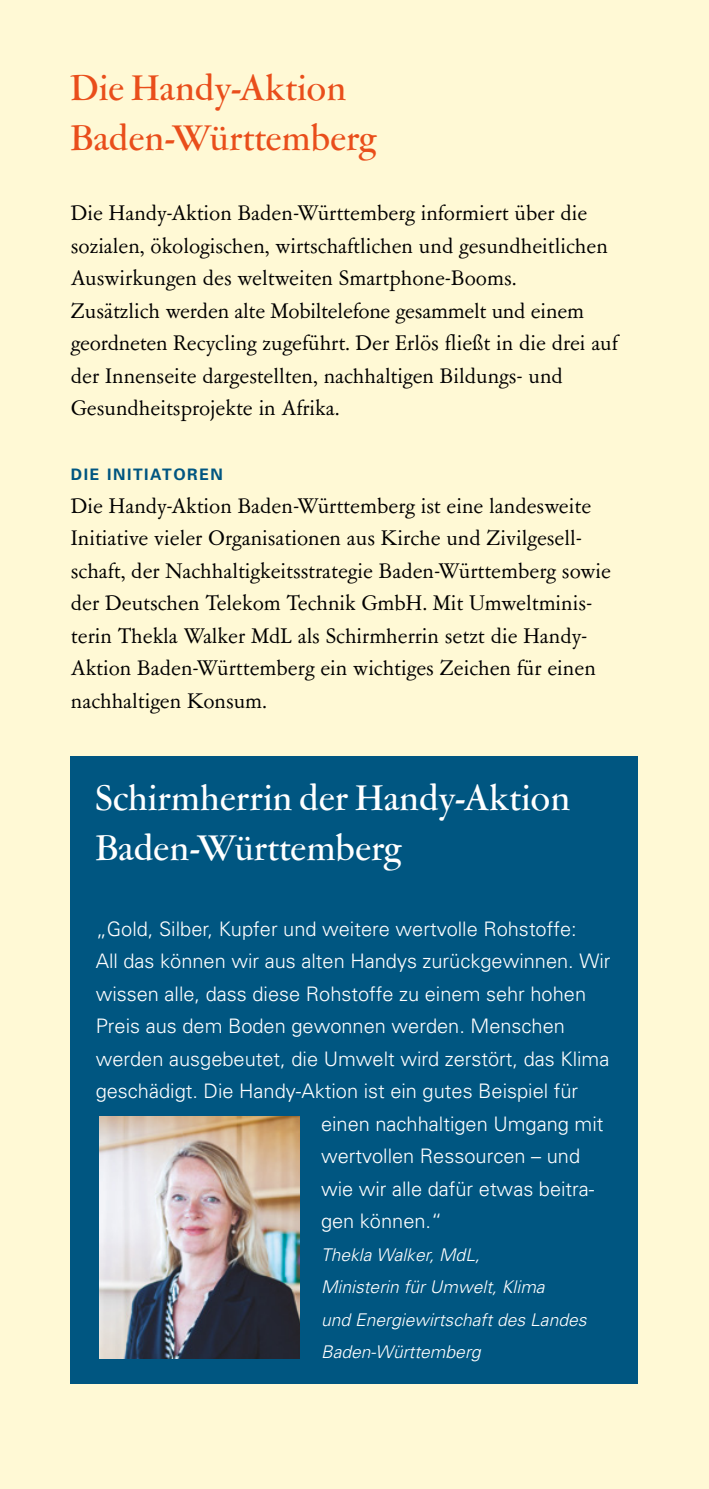
<style>
.page{position:relative;width:709px;height:1489px;background:#fff}
.page>*{position:absolute;margin:0;border:0;box-sizing:border-box;transform-origin:0 0}
.t1{font:500 40px/50px "Garamont Amst SH";letter-spacing:.015em;color:#fff}
.t2{font:500 40px/50px "Garamont Amst SH";letter-spacing:.015em;color:#e94e1b}
.t3{font:23.75px/32.5px "Garamont Amst SB";color:#000}
.t4{font:300 20px "Univers";color:#fff}
.t5{font:italic 300 17.5px/32.5px "Univers";color:#fff}
.t6{font:700 15.75px "Univers";letter-spacing:.1em;color:#005681}
</style>
<div class="page">
<div style="left:0;top:0;width:709px;height:1488px;background:#fff9d5"></div>
<div style="left:71px;top:756px;width:567px;height:626px;background:#005681"></div>
<img style="left:99px;top:1116px;width:201px;height:242px">
<h1 class="t2" style="left:71px;top:65px;width:307px">Die Handy-Aktion<br>Baden-Württemberg</h1>
<p class="t3" style="left:71px;top:198px;width:548px">Die Handy-Aktion Baden-Württemberg informiert über die sozialen, ökologischen, wirtschaftlichen und gesundheitlichen Auswirkungen des weltweiten Smartphone-Booms.<br>Zusätzlich werden alte Mobiltelefone gesammelt und einem geordneten Recycling zugeführt. Der Erlös fließt in die drei auf der Innenseite dargestellten, nachhaltigen Bildungs- und Gesundheitsprojekte in Afrika.</p>
<p class="t6" style="left:71px;top:464px;width:153px">DIE INITIATOREN</p>
<p class="t3" style="left:71px;top:490px;width:541px">Die Handy-Aktion Baden-Württemberg ist eine landesweite Initiative vieler Organisationen aus Kirche und Zivilgesell&shy;schaft, der Nachhaltigkeitsstrategie Baden-Württemberg sowie der Deutschen Telekom Technik GmbH. Mit Umweltminis&shy;terin Thekla Walker MdL als Schirmherrin setzt die Handy-Aktion Baden-Württemberg ein wichtiges Zeichen für einen nachhaltigen Konsum.</p>
<h1 class="t1" style="left:96px;top:774px;width:476px">Schirmherrin der Handy-Aktion<br>Baden-Württemberg</h1>
<p class="t4" style="left:96px;top:916px;width:482px">„Gold, Silber, Kupfer und weitere wertvolle Rohstoffe:</p>
<p class="t4" style="left:96px;top:948px;width:516px">All das können wir aus alten Handys zurückgewinnen. Wir</p>
<p class="t4" style="left:96px;top:981px;width:492px">wissen alle, dass diese Rohstoffe zu einem sehr hohen</p>
<p class="t4" style="left:96px;top:1013px;width:471px">Preis aus dem Boden gewonnen werden. Menschen</p>
<p class="t4" style="left:96px;top:1046px;width:515px">werden ausgebeutet, die Umwelt wird zerstört, das Klima</p>
<p class="t4" style="left:96px;top:1078px;width:484px">geschädigt. Die Handy-Aktion ist ein gutes Beispiel für</p>
<p class="t4" style="left:321px;top:1111px;width:284px">einen nachhaltigen Umgang mit</p>
<p class="t4" style="left:321px;top:1143px;width:260px">wertvollen Ressourcen – und</p>
<p class="t4" style="left:321px;top:1176px;width:275px">wie wir alle dafür etwas beitra-</p>
<p class="t4" style="left:321px;top:1208px;width:123px">gen können.“</p>
<p class="t5" style="left:321px;top:1237px;width:267px">Thekla Walker, MdL,<br>Ministerin für Umwelt, Klima<br>und Energiewirtschaft des Landes<br>Baden-Württemberg</p>
</div>
